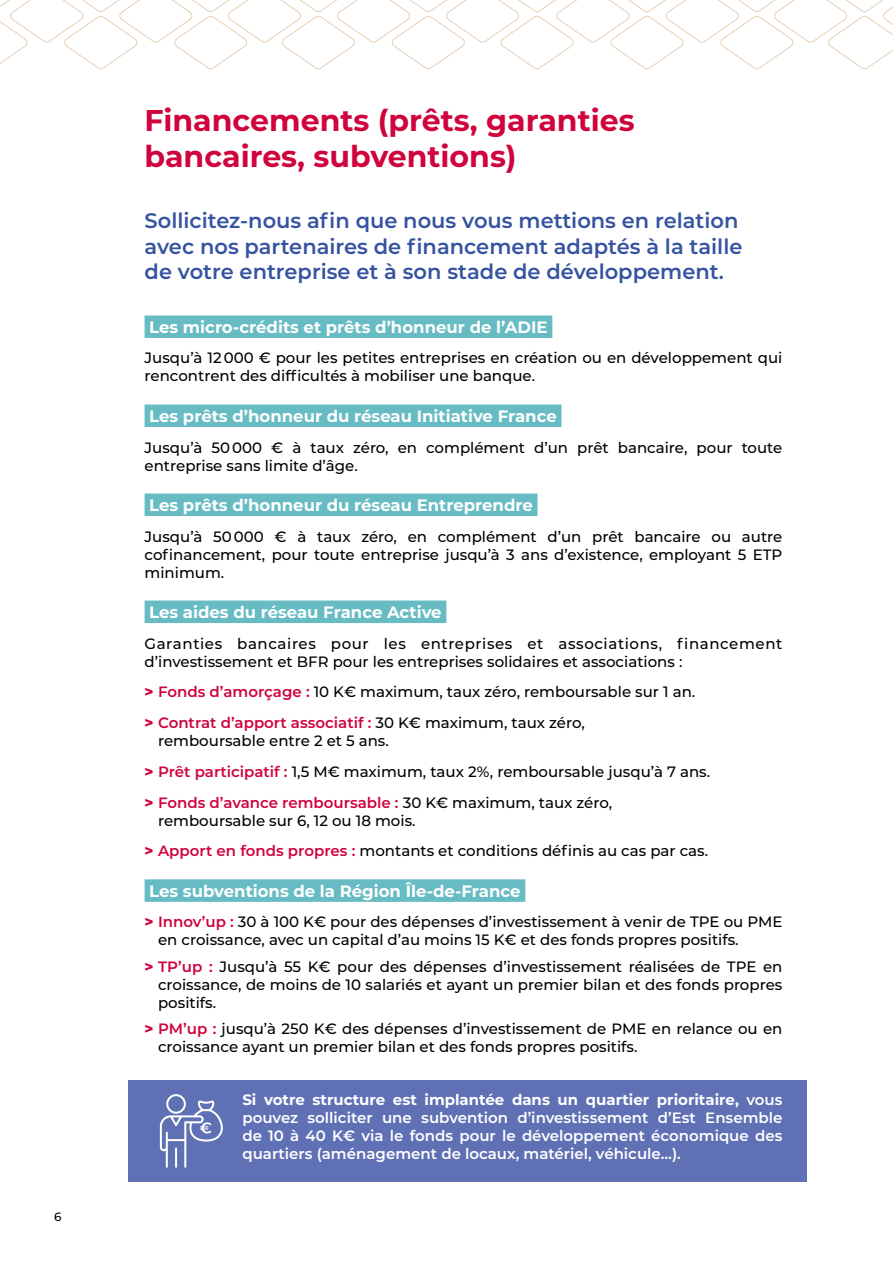
<style>
.page{position:relative;width:893px;height:1263px;background:#fff}
.page>*{position:absolute;margin:0;border:0;box-sizing:border-box;transform-origin:0 0}
.t1{font:700 30px/36px "Montserrat";color:#d0043c}
.t2{font:600 21px/25.2px "Montserrat";color:#3653a1}
.t3{font:700 16.5px "Montserrat";color:#fff}
.t4{font:500 15px/18px "Montserrat";color:#000}
.t5{font:600 15px/18px "Montserrat";color:#fff;text-align:justify}
.t6{font:500 15px/18px "Montserrat";letter-spacing:.03em;color:#000}
.t7{font:500 12px "Montserrat";color:#000}
.s1{font-weight:800;color:#d0043c}
.s2{font-weight:600;color:#d0043c}
.s3{font-weight:700}
</style>
<div class="page">
<svg style="left:0;top:0;width:893px;height:70px"></svg>
<div style="left:128px;top:1080px;width:679px;height:102px;background:#5f70b4"></div>
<div style="left:145px;top:315px;width:407px;height:23px;background:#67bcc4"></div>
<div style="left:145px;top:404px;width:416px;height:23px;background:#67bcc4"></div>
<div style="left:145px;top:493px;width:392px;height:23px;background:#67bcc4"></div>
<div style="left:145px;top:600px;width:301px;height:23px;background:#67bcc4"></div>
<div style="left:145px;top:879px;width:380px;height:23px;background:#67bcc4"></div>
<svg style="left:160px;top:1094px;width:63px;height:74px"></svg>
<p class="t7" style="left:54px;top:1208px;width:9px">6</p>
<h1 class="t1" style="left:145px;top:101px;width:492px">Financements (prêts, garanties bancaires, subventions)</h1>
<h2 class="t2" style="left:145px;top:207px;width:599px">Sollicitez-nous afin que nous vous mettions en relation avec nos partenaires de financement adaptés à la taille de votre entreprise et à son stade de développement.</h2>
<p class="t3" style="left:149px;top:315px;width:400px">Les micro-crédits et prêts d’honneur de l’ADIE</p>
<p class="t4" style="left:145px;top:349px;width:639px">Jusqu’à 12 000 € pour les petites entreprises en création ou en développement qui rencontrent des difficultés à mobiliser une banque.</p>
<p class="t3" style="left:149px;top:404px;width:409px">Les prêts d’honneur du réseau Initiative France</p>
<p class="t4" style="left:145px;top:438px;width:639px">Jusqu’à 50000 € à taux zéro, en complément d’un prêt bancaire, pour toute entreprise sans limite d’âge.</p>
<p class="t3" style="left:149px;top:493px;width:385px">Les prêts d’honneur du réseau Entreprendre</p>
<p class="t4" style="left:145px;top:527px;width:639px;text-align:justify">Jusqu’à 50000 € à taux zéro, en complément d’un prêt bancaire ou autre cofinancement, pour toute entreprise jusqu’à 3 ans d’existence, employant 5 ETP minimum.</p>
<p class="t3" style="left:149px;top:600px;width:294px">Les aides du réseau France Active</p>
<p class="t6" style="left:145px;top:634px;width:639px">Garanties bancaires pour les entreprises et associations, financement d’investissement et BFR pour les entreprises solidaires et associations :</p>
<p class="t4" style="left:145px;top:676px;width:552px;line-height:30.8px"><span class="s1">&gt;</span> <span class="s2">Fonds d’amorçage :</span> 10 K€ maximum, taux zéro, remboursable sur 1 an. <span class="s1">&gt;</span> <span class="s2">Contrat d’apport associatif :</span> 30 K€ maximum, taux zéro,</p>
<p class="t4" style="left:145px;top:725px;width:567px;line-height:30.8px;text-indent:14px">remboursable entre 2 et 5 ans.<br><span class="s1">&gt;</span> <span class="s2">Prêt participatif :</span> 1,5 M€ maximum, taux 2%, remboursable jusqu’à 7 ans. <span class="s1">&gt;</span> <span class="s2">Fonds d’avance remboursable :</span> 30 K€ maximum, taux zéro,</p>
<p class="t4" style="left:145px;top:804px;width:565px;line-height:30.8px;text-indent:14px">remboursable sur 6, 12 ou 18 mois.<br><span class="s1">&gt;</span> <span class="s2">Apport en fonds propres :</span> montants et conditions définis au cas par cas.</p>
<p class="t3" style="left:149px;top:879px;width:373px">Les subventions de la Région Île-de-France</p>
<p class="t4" style="left:158px;top:912px;width:626px;text-indent:-14px"><span class="s1">&gt;</span> <span class="s2">Innov’up :</span> 30 à 100 K€ pour des dépenses d’investissement à venir de TPE ou PME en croissance, avec un capital d’au moins 15 K€ et des fonds propres positifs.</p>
<p class="t4" style="left:158px;top:957px;width:626px;text-align:justify;text-indent:-14px"><span class="s1">&gt;</span> <span class="s2">TP’up :</span> Jusqu’à 55 K€ pour des dépenses d’investissement réalisées de TPE en croissance, de moins de 10 salariés et ayant un premier bilan et des fonds propres positifs.</p>
<p class="t4" style="left:158px;top:1019px;width:626px;text-indent:-14px"><span class="s1">&gt;</span> <span class="s2">PM’up :</span> jusqu’à 250 K€ des dépenses d’investissement de PME en relance ou en croissance ayant un premier bilan et des fonds propres positifs.</p>
<p class="t5" style="left:242px;top:1090px;width:542px"><span class="s3">Si votre structure est implantée dans un quartier prioritaire,</span> vous pouvez solliciter une subvention d’investissement d’Est Ensemble de 10 à 40 K€ via le fonds pour le développement économique des quartiers (aménagement de locaux, matériel, véhicule…).</p>
</div>
